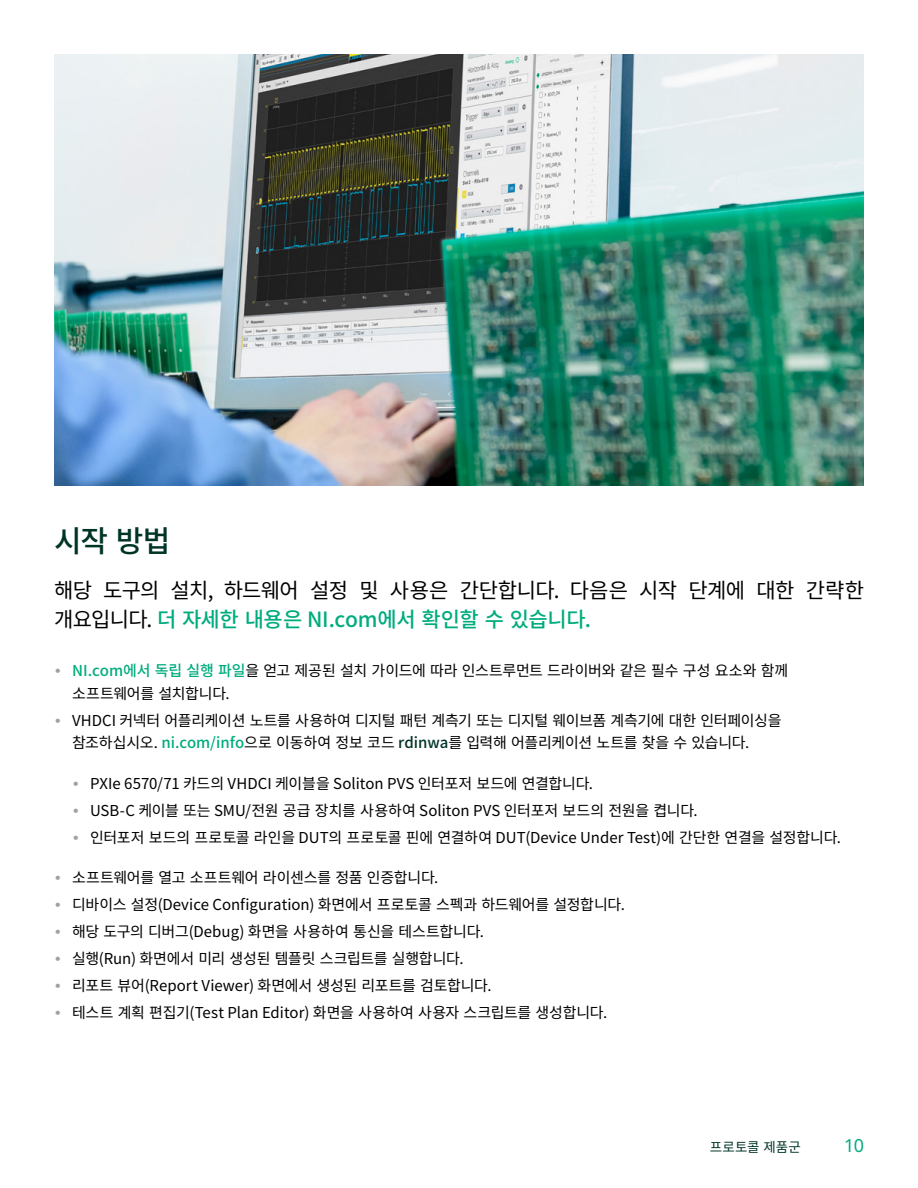
<style>
.page{position:relative;width:918px;height:1188px;background:#fff}
.page>*{position:absolute;margin:0;border:0;box-sizing:border-box;transform-origin:0 0}
.t1{font:500 30px "Noto Sans CJ Kkr";color:#003427}
.t2{font:21px/28.5px "Noto Sans CJ Kkr";letter-spacing:-.025em;color:#000}
.t3{font:18px "Noto Sans";color:#00ac7e}
.t4{font:15px/27px "Noto Sans CJ Kkr";letter-spacing:-.01em;color:#000}
.t5{font:13.5px "Noto Sans CJ Kkr";letter-spacing:.02em;color:#003427}
.s1{font-weight:500;color:#00ac7e}
.s2{font-weight:500;color:#003427}
</style>
<div class="page">
<img style="left:54px;top:54px;width:810px;height:432px">
<h1 class="t1" style="left:54px;top:524px;width:118px">시작 방법</h1>
<h2 class="t2" style="left:54px;top:577px;width:811px">해당 도구의 설치, 하드웨어 설정 및 사용은 간단합니다. 다음은 시작 단계에 대한 간략한 개요입니다. <span class="s1">더 자세한 내용은 NI.com에서 확인할 수 있습니다.</span></h2>
<p class="t4" style="left:72px;top:660px;width:718px;line-height:22.5px"><span class="s1">NI.com에서 독립 실행 파일</span>을 얻고 제공된 설치 가이드에 따라 인스트루먼트 드라이버와 같은 필수 구성 요소와 함께 소프트웨어를 설치합니다.</p>
<p class="t4" style="left:72px;top:709px;width:711px;line-height:22.5px">VHDCI 커넥터 어플리케이션 노트를 사용하여 디지털 패턴 계측기 또는 디지털 웨이브폼 계측기에 대한 인터페이싱을 참조하십시오. <span class="s1">ni.com/info</span>으로 이동하여 정보 코드 <span class="s2">rdinwa</span>를 입력해 어플리케이션 노트를 찾을 수 있습니다.</p>
<p class="t4" style="left:90px;top:770px;width:753px">PXIe 6570/71 카드의 VHDCI 케이블을 Soliton PVS 인터포저 보드에 연결합니다.<br>USB-C 케이블 또는 SMU/전원 공급 장치를 사용하여 Soliton PVS 인터포저 보드의 전원을 켭니다.<br>인터포저 보드의 프로토콜 라인을 DUT의 프로토콜 핀에 연결하여 DUT(Device Under Test)에 간단한 연결을 설정합니다.</p>
<p class="t4" style="left:72px;top:865px;width:554px">소프트웨어를 열고 소프트웨어 라이센스를 정품 인증합니다.<br>디바이스 설정(Device Configuration) 화면에서 프로토콜 스펙과 하드웨어를 설정합니다. 해당 도구의 디버그(Debug) 화면을 사용하여 통신을 테스트합니다.<br>실행(Run) 화면에서 미리 생성된 템플릿 스크립트를 실행합니다.<br>리포트 뷰어(Report Viewer) 화면에서 생성된 리포트를 검토합니다.<br>테스트 계획 편집기(Test Plan Editor) 화면을 사용하여 사용자 스크립트를 생성합니다.</p>
<p class="t5" style="left:710px;top:1139px;width:93px">프로토콜 제품군</p>
<p class="t3" style="left:844px;top:1133px;width:21px">10</p>
</div>
